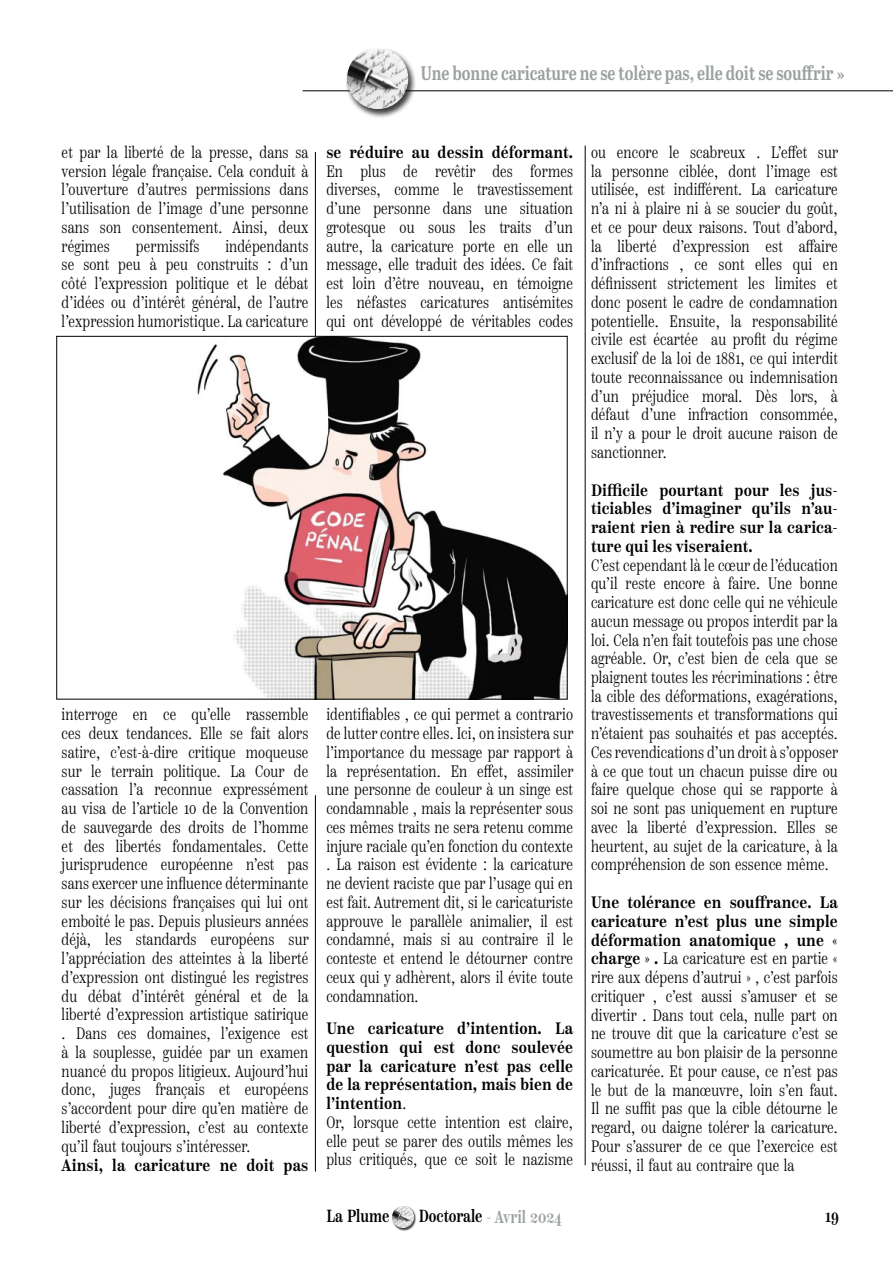
<style>
.page{position:relative;width:893px;height:1263px;background:#fff}
.page>*{position:absolute;margin:0;border:0;box-sizing:border-box;transform-origin:0 0}
.t1{font:19.5px "Abril Titling Cnd Sb";color:#9ba0a0;scale:.91 1}
.t2{font:500 17.55px "Scotch Text Comp";color:#9ba0a0;scale:.95 1}
.t3{font:500 17.55px "Scotch Text Comp";color:#000;scale:.95 1}
.t4{font:300 16.5px/18.8px "Scotch Text Comp";letter-spacing:.01em;color:#000;text-align:justify}
.t5{font:600 16.5px/18.8px "Scotch Text";letter-spacing:.01em;color:#000;text-align:justify;scale:.86 1}
.s1{font-family:"Scotch Text Comp";font-weight:300}
.s2{font-family:"Scotch Text";font-weight:600}
.s3{color:#000}
</style>
<div class="page">
<div style="left:392px;top:1206px;width:25px;height:25px;background:#000;opacity:.75"></div>
<img style="left:392px;top:1206px;width:22px;height:22px">
<hr style="left:315px;top:152px;width:1px;height:192px;background:#000">
<img style="left:197px;top:338px;width:369px;height:359px">
<hr style="left:303px;top:90px;width:590px;height:1px;background:#000">
<div style="left:345px;top:48px;width:71px;height:70px;background:#000;opacity:.75"></div>
<img style="left:347px;top:49px;width:61px;height:60px">
<hr style="left:585px;top:146px;width:1px;height:1019px;background:#000">
<hr style="left:315px;top:795px;width:1px;height:376px;background:#000">
<p class="t1" style="left:421px;top:59px;width:467px">Une bonne caricature ne se tolère pas, elle doit se souffrir »</p>
<p class="t4" style="left:62px;top:143px;width:248px">et par la liberté de la presse, dans sa version légale française. Cela conduit à l’ouverture d’autres permissions dans l’utilisation de l’image d’une personne sans son consentement. Ainsi, deux régimes</p>
<p class="t4" style="left:136px;top:237px;width:65px">permissifs</p>
<p class="t4" style="left:62px;top:237px;width:248px;text-indent:164px">indépendants se sont peu à peu construits : d’un côté l’expression politique et le débat d’idées ou d’intérêt général, de l’autre l’expression humoristique. La caricature</p>
<p class="t4" style="left:62px;top:705px;width:249px">interroge en ce qu’elle rassemble ces deux tendances. Elle se fait alors satire, c’est-à-dire critique moqueuse sur le terrain politique. La Cour de cassation l’a reconnue expressément au visa de l’article 10 de la Convention de sauvegarde des droits de l’homme et des libertés fondamentales. Cette jurisprudence européenne n’est pas sans exercer une influence déterminante sur les décisions françaises qui lui ont emboîté le pas. Depuis plusieurs années déjà, les standards européens sur l’appréciation des atteintes à la liberté d’expression ont distingué les registres du débat d’intérêt général et de la liberté d’expression artistique satirique . Dans ces domaines, l’exigence est à la souplesse, guidée par un examen nuancé du propos litigieux. Aujourd’hui donc, juges français et européens s’accordent pour dire qu’en matière de liberté d’expression, c’est au contexte qu’il faut toujours s’intéresser.</p>
<p class="t5" style="left:62px;top:1156px;width:288px">Ainsi, la caricature ne doit pas</p>
<p class="t5" style="left:326px;top:143px;width:288px">se réduire au dessin déformant.</p>
<p class="t4" style="left:326px;top:162px;width:248px">En plus de revêtir des formes diverses, comme le travestissement d’une personne dans une situation grotesque ou sous les traits d’un autre, la caricature porte en elle un message, elle traduit des idées. Ce fait est loin d’être nouveau, en témoigne les néfastes caricatures antisémites qui ont développé de véritables codes</p>
<p class="t4" style="left:326px;top:705px;width:249px">identifiables , ce qui permet a contrario de lutter contre elles. Ici, on insistera sur l’importance du message par rapport à la représentation. En effet, assimiler une personne de couleur à un singe est condamnable , mais la représenter sous ces mêmes traits ne sera retenu comme injure raciale qu’en fonction du contexte . La raison est évidente : la caricature ne devient raciste que par l’usage qui en est fait. Autrement dit, si le caricaturiste approuve le parallèle animalier, il est condamné, mais si au contraire il le conteste et entend le détourner contre ceux qui y adhèrent, alors il évite toute condamnation.</p>
<p class="t5" style="left:326px;top:1019px;width:288px">Une caricature d’intention. La question qui est donc soulevée par la caricature n’est pas celle de la représentation, mais bien de l’intention<span class="s1">.</span></p>
<p class="t4" style="left:326px;top:1113px;width:248px">Or, lorsque cette intention est claire, elle peut se parer des outils mêmes les plus critiqués, que ce soit le nazisme</p>
<p class="t4" style="left:591px;top:143px;width:249px">ou encore le scabreux . L’effet sur la personne ciblée, dont l’image est utilisée, est indifférent. La caricature n’a ni à plaire ni à se soucier du goût, et ce pour deux raisons. Tout d’abord, la liberté d’expression est affaire d’infractions , ce sont elles qui en définissent strictement les limites et donc posent le cadre de condamnation potentielle. Ensuite, la responsabilité civile est écartée au profit du régime exclusif de la loi de 1881, ce qui interdit toute reconnaissance ou indemnisation d’un préjudice moral. Dès lors, à défaut d’une infraction consommée, il n’y a pour le droit aucune raison de sanctionner.</p>
<p class="t5" style="left:591px;top:481px;width:288px">Difficile pourtant pour les jus&shy;ticiables d’imaginer qu’ils n’au&shy;raient rien à redire sur la carica&shy;ture qui les viseraient.</p>
<p class="t4" style="left:591px;top:555px;width:249px">C’est cependant là le cœur de l’éducation qu’il reste encore à faire. Une bonne caricature est donc celle qui ne véhicule aucun message ou propos interdit par la loi. Cela n’en fait toutefois pas une chose agréable. Or, c’est bien de cela que se plaignent toutes les récriminations : être la cible des déformations, exagérations, travestissements et transformations qui n’étaient pas souhaités et pas acceptés.<br>Ces revendications d’un droit à s’opposer à ce que tout un chacun puisse dire ou faire quelque chose qui se rapporte à soi ne sont pas uniquement en rupture avec la liberté d’expression. Elles se heurtent, au sujet de la caricature, à la compréhension de son essence même.</p>
<p class="t5" style="left:591px;top:893px;width:288px">Une tolérance en souffrance. La caricature n’est plus une simple déformation anatomique , une «</p>
<p class="t4" style="left:591px;top:949px;width:248px"><span class="s2">charge » .</span> La caricature est en partie « rire aux dépens d’autrui » , c’est parfois critiquer , c’est aussi s’amuser et se divertir . Dans tout cela, nulle part on ne trouve dit que la caricature c’est se soumettre au bon plaisir de la personne caricaturée. Et pour cause, ce n’est pas le but de la manœuvre, loin s’en faut.<br>Il ne suffit pas que la cible détourne le regard, ou daigne tolérer la caricature.<br>Pour s’assurer de ce que l’exercice est réussi, il faut au contraire que la</p>
<p class="t3" style="left:327px;top:1205px;width:68px">La Plume</p>
<p class="t2" style="left:419px;top:1206px;width:152px"><span class="s3">Doctorale</span> - Avril 2024</p>
<p class="t3" style="left:825px;top:1206px;width:16px">19</p>
</div>
